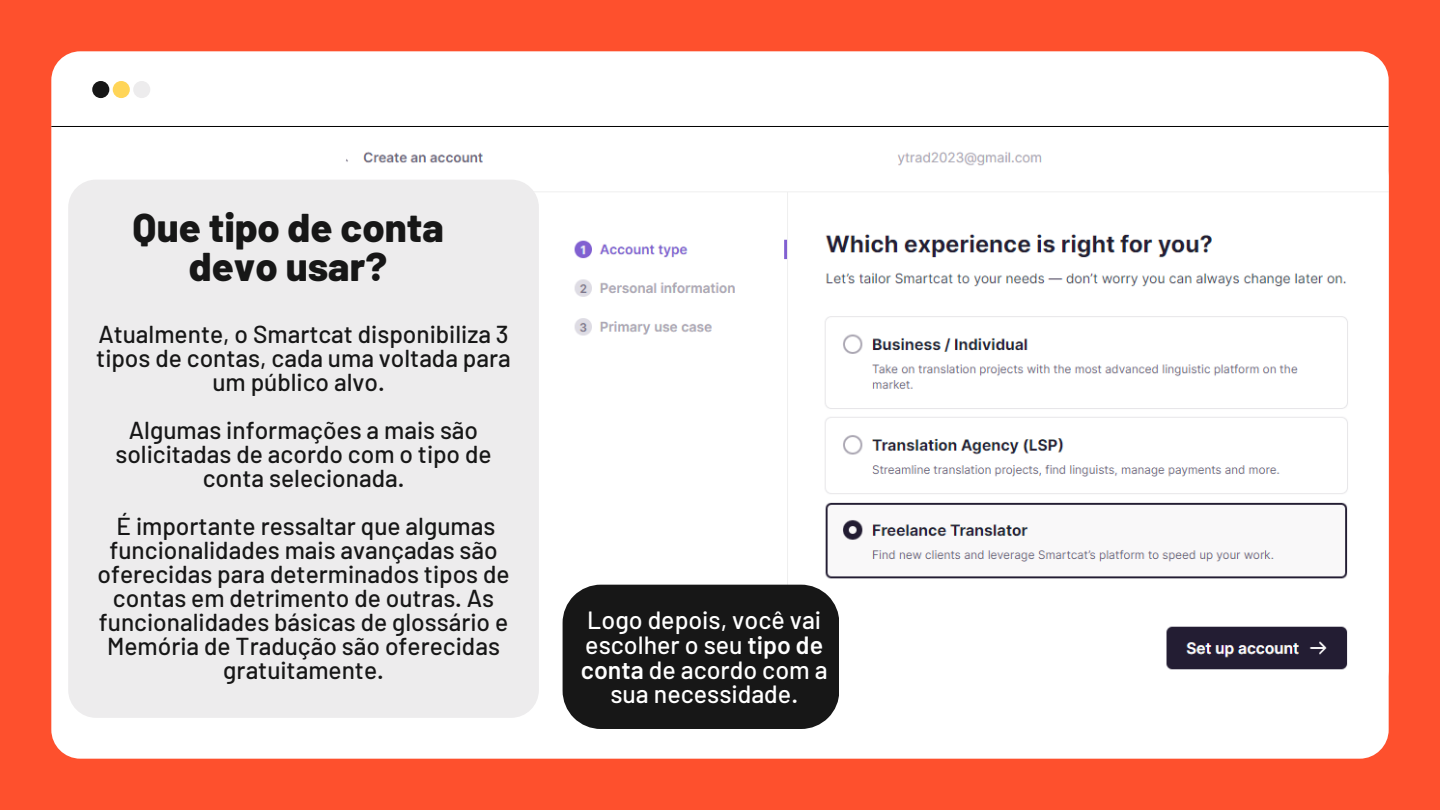
<style>
.page{position:relative;width:1440px;height:810px;background:#fe502d}
.page>*{position:absolute;margin:0;border:0;box-sizing:border-box;transform-origin:0 0}
.t1{font:800 40.1px/39.8px "Barlow";color:#171717;text-align:center}
.t2{font:500 24.9px/24.8px "Barlow";color:#fff;text-align:center}
.t3{font:500 24.5px/24px "Barlow";color:#171717;text-align:center}
.s1{font-weight:600}
</style>
<div class="page">
<div style="left:51px;top:51px;width:1338px;height:708px;background:#fff;border-radius:29px"></div>
<hr style="left:52px;top:126px;width:1336px;height:1px;background:#000">
<div style="left:133px;top:81px;width:17px;height:17px;background:#edeced;border-radius:50%"></div>
<div style="left:113px;top:81px;width:17px;height:17px;background:#ffd558;border-radius:50%"></div>
<div style="left:92px;top:81px;width:17px;height:17px;background:#171717;border-radius:50%"></div>
<img style="left:343px;top:129px;width:1046px;height:589px;border-radius:49px">
<div style="left:68px;top:180px;width:471px;height:538px;background:#edeced;border-radius:28px"></div>
<div style="left:563px;top:585px;width:276px;height:144px;background:#171717"></div>
<p class="t1" style="left:133px;top:206px;width:313px">Que tipo de conta devo usar?</p>
<p class="t3" style="left:96px;top:321px;width:416px">Atualmente, o Smartcat disponibiliza 3 tipos de contas, cada uma voltada para um público alvo.</p>
<p class="t3" style="left:115px;top:417px;width:378px">Algumas informações a mais são solicitadas de acordo com o tipo de conta selecionada.</p>
<p class="t3" style="left:97px;top:513px;width:414px">É importante ressaltar que algumas funcionalidades mais avançadas são oferecidas para determinados tipos de contas em detrimento de outras. As funcionalidades básicas de glossário e Memória de Tradução são oferecidas gratuitamente.</p>
<p class="t2" style="left:581px;top:607px;width:248px">Logo depois, você vai escolher o seu <span class="s1">tipo de conta</span> de acordo com a sua necessidade.</p>
</div>
